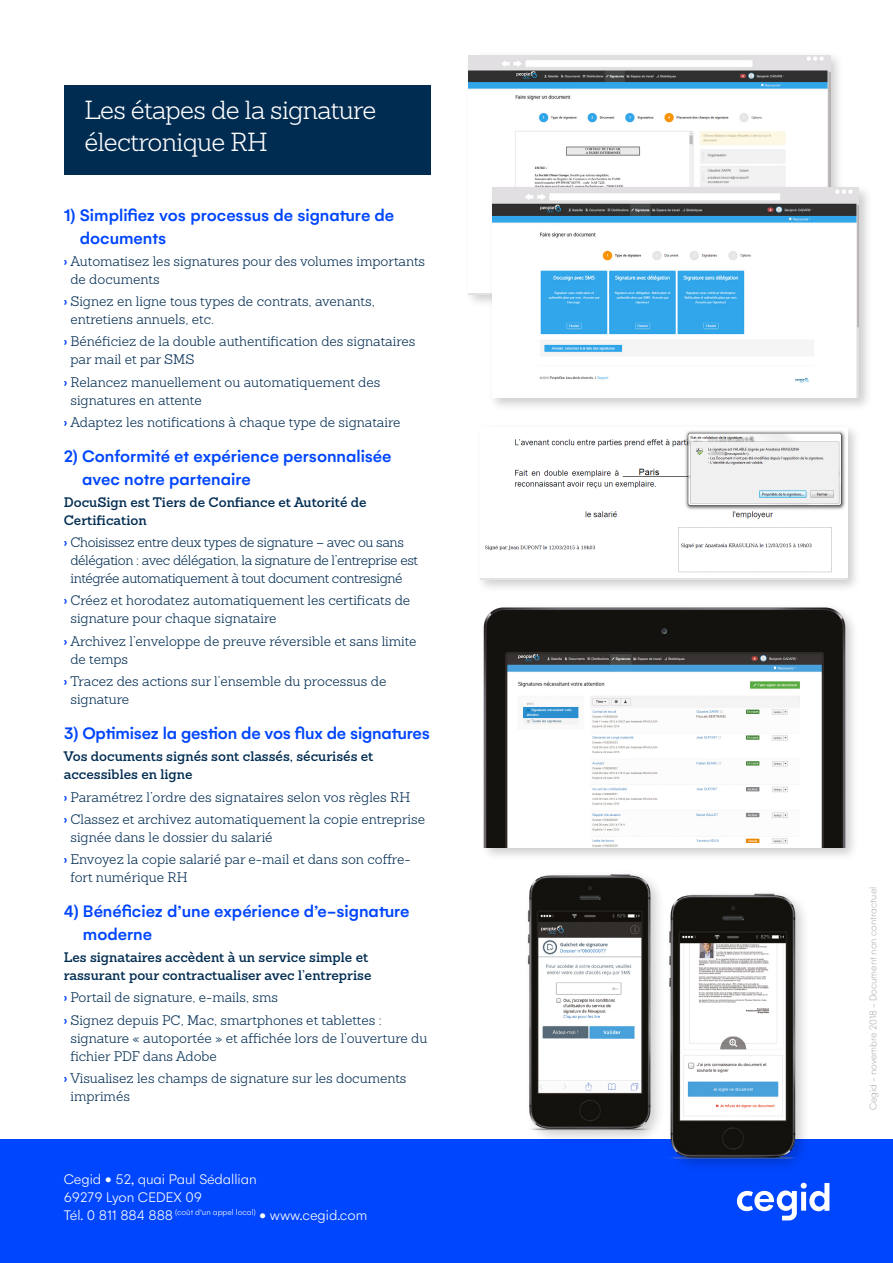
<style>
.page{position:relative;width:893px;height:1263px;background:#fff}
.page>*{position:absolute;margin:0;border:0;box-sizing:border-box;transform-origin:0 0}
.t1{font:300 25.5px/31.5px "Sanchez";letter-spacing:-.025em;color:#fff}
.FP_-_Titre_paragraph{font:500 18px/22.5px "Gelion";color:#0046fe}
.t2{font:300 15px "Gelion";color:#fff}
.FP_-_Texte_paragraph{font:300 13.5px/18px "Sanchez";color:#002c52}
.FP_-_Texte_gras_para{font:600 13.5px/18px "Sanchez";color:#002c52}
.FP_-_Texte_paragraph-2{font:300 13.5px/18px "Sanchez";letter-spacing:-.025em;color:#002c52}
.t3{font:100 10.5px "Gelion";color:#9d9d9c}
.s1{font-family:"Gelion";font-weight:500;font-size:12.75px;color:#0046fe}
</style>
<div class="page">
<div style="left:0;top:1140px;width:893px;height:123px;background:#0046fe"></div>
<svg style="left:737px;top:1183px;width:92px;height:37px"></svg>
<div style="left:64px;top:85px;width:366px;height:90px;background:#002c52"></div>
<div style="left:464px;top:51px;width:380px;height:257px;background:#000;opacity:.2"></div>
<img style="left:469px;top:55px;width:361px;height:238px">
<div style="left:488px;top:183px;width:385px;height:228px;background:#000;opacity:.2"></div>
<img style="left:492px;top:188px;width:367px;height:210px">
<div style="left:480px;top:603px;width:379px;height:259px;background:#000;opacity:.2"></div>
<img style="left:480px;top:605px;width:367px;height:243px">
<div style="left:523px;top:869px;width:143px;height:277px;background:#0045fd"></div>
<img style="left:518px;top:860px;width:145px;height:280px">
<div style="left:665px;top:888px;width:146px;height:285px;background:#000;opacity:.2"></div>
<img style="left:658px;top:879px;width:150px;height:289px">
<div style="left:476px;top:423px;width:385px;height:170px;background:#000;opacity:.2"></div>
<img style="left:481px;top:427px;width:366px;height:151px">
<p class="t1" style="left:85px;top:94px;width:293px">Les étapes de la signature électronique RH</p>
<p class="FP_-_Titre_paragraph" style="left:80px;top:204px;width:316px;text-indent:-16px">1) Simplifiez vos processus de signature de documents</p>
<p class="FP_-_Texte_paragraph" style="left:70px;top:252px;width:356px;text-indent:-7px"><span class="s1">›</span> Automatisez les signatures pour des volumes importants de documents</p>
<p class="FP_-_Texte_paragraph" style="left:70px;top:292px;width:306px;text-indent:-7px"><span class="s1">›</span> Signez en ligne tous types de contrats, avenants, entretiens annuels, etc.</p>
<p class="FP_-_Texte_paragraph" style="left:70px;top:332px;width:346px;text-indent:-7px"><span class="s1">›</span> Bénéficiez de la double authentification des signataires par mail et par SMS</p>
<p class="FP_-_Texte_paragraph" style="left:70px;top:373px;width:311px;text-indent:-7px"><span class="s1">›</span> Relancez manuellement ou automatiquement des signatures en attente</p>
<p class="FP_-_Texte_paragraph" style="left:64px;top:413px;width:338px"><span class="s1">›</span> Adaptez les notifications à chaque type de signataire</p>
<p class="FP_-_Titre_paragraph" style="left:82px;top:445px;width:311px;text-indent:-18px">2) Conformité et expérience personnalisée avec notre partenaire</p>
<p class="FP_-_Texte_gras_para" style="left:64px;top:493px;width:304px">DocuSign est Tiers de Confiance et Autorité de<br>Certification</p>
<p class="FP_-_Texte_paragraph-2" style="left:70px;top:533px;width:349px;text-indent:-7px"><span class="s1">›</span> Choisissez entre deux types de signature – avec ou sans délégation : avec délégation, la signature de l’entreprise est intégrée automatiquement à tout document contresigné</p>
<p class="FP_-_Texte_paragraph" style="left:70px;top:591px;width:341px;text-indent:-7px"><span class="s1">›</span> Créez et horodatez automatiquement les certificats de signature pour chaque signataire</p>
<p class="FP_-_Texte_paragraph" style="left:70px;top:632px;width:348px;text-indent:-7px"><span class="s1">›</span> Archivez l’enveloppe de preuve réversible et sans limite de temps</p>
<p class="FP_-_Texte_paragraph" style="left:70px;top:672px;width:317px;text-indent:-7px"><span class="s1">›</span> Tracez des actions sur l’ensemble du processus de signature</p>
<p class="FP_-_Titre_paragraph" style="left:64px;top:722px;width:367px">3) Optimisez la gestion de vos flux de signatures</p>
<p class="FP_-_Texte_gras_para" style="left:64px;top:747px;width:311px">Vos documents signés sont classés, sécurisés et accessibles en ligne</p>
<p class="FP_-_Texte_paragraph" style="left:64px;top:788px;width:348px"><span class="s1">›</span> Paramétrez l’ordre des signataires selon vos règles RH</p>
<p class="FP_-_Texte_paragraph" style="left:70px;top:810px;width:356px;text-indent:-7px"><span class="s1">›</span> Classez et archivez automatiquement la copie entreprise signée dans le dossier du salarié</p>
<p class="FP_-_Texte_paragraph" style="left:70px;top:850px;width:342px;text-indent:-7px"><span class="s1">›</span> Envoyez la copie salarié par e-mail et dans son coffre&shy;fort numérique RH</p>
<p class="FP_-_Titre_paragraph" style="left:83px;top:900px;width:328px;text-indent:-19px">4) Bénéficiez d’une expérience d’e-signature moderne</p>
<p class="FP_-_Texte_gras_para" style="left:64px;top:948px;width:309px">Les signataires accèdent à un service simple et rassurant pour contractualiser avec l’entreprise</p>
<p class="FP_-_Texte_paragraph" style="left:64px;top:988px;width:216px"><span class="s1">›</span> Portail de signature, e-mails, sms</p>
<p class="FP_-_Texte_paragraph" style="left:70px;top:1011px;width:358px;text-indent:-7px"><span class="s1">›</span> Signez depuis PC, Mac, smartphones et tablettes : signature « autoportée » et affichée lors de l’ouverture du fichier PDF dans Adobe</p>
<p class="FP_-_Texte_paragraph" style="left:70px;top:1069px;width:338px;text-indent:-7px"><span class="s1">›</span> Visualisez les champs de signature sur les documents imprimés</p>
<p class="t2" style="left:64px;top:1170px;width:195px">Cegid • 52, quai Paul Sédallian</p>
<p class="t2" style="left:64px;top:1188px;width:140px">69279 Lyon CEDEX 09</p>
<p class="t2" style="left:64px;top:1206px;width:305px">Tél. 0 811 884 888 <sup>(coût</sup> <sup>d’un</sup> <sup>appel</sup> <sup>local)</sup> • www.cegid.com</p>
<p class="t3" style="left:867px;top:1110px;width:224px;rotate:-90deg">Cegid - novembre 2018 - Document non contractuel</p>
</div>
